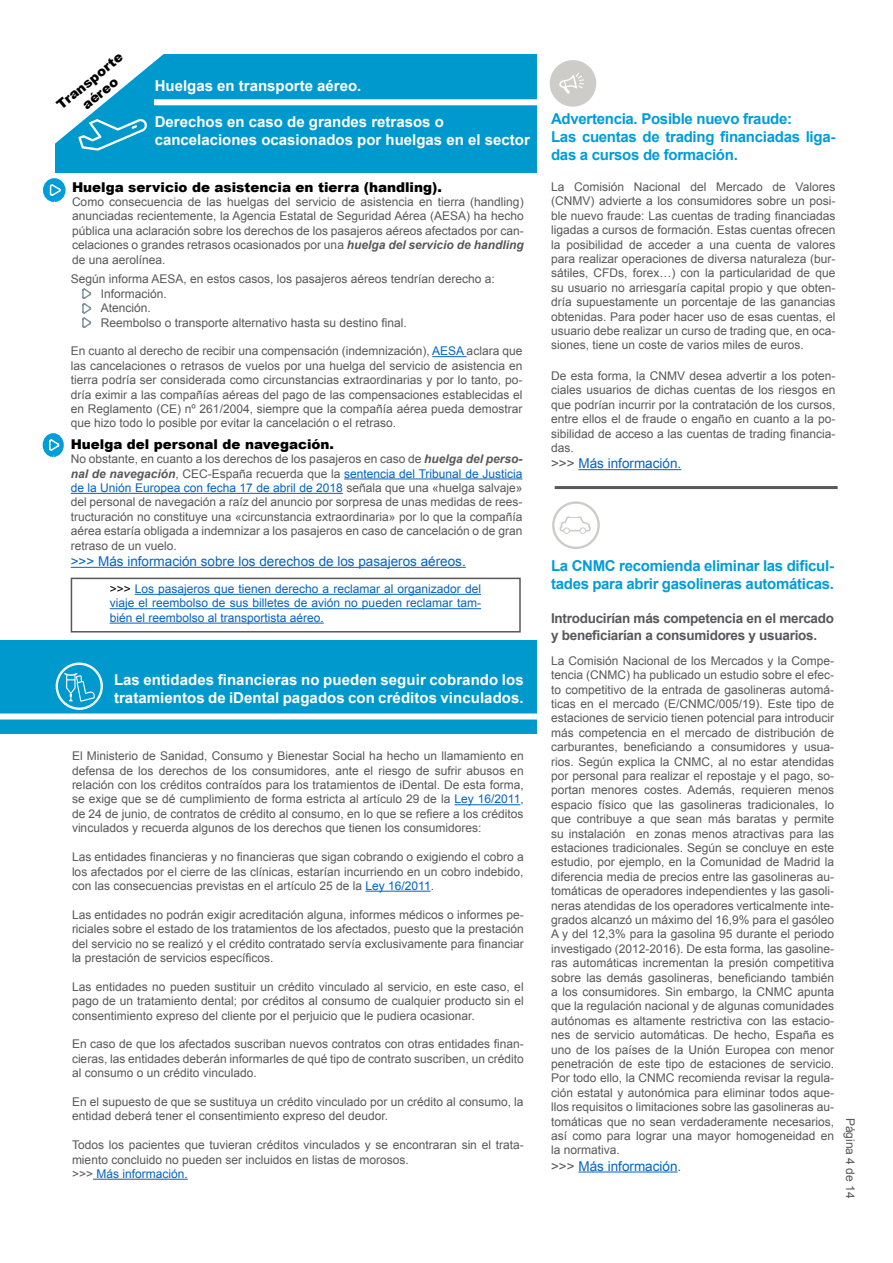
<style>
.page{position:relative;width:893px;height:1263px;background:#fff}
.page>*{position:absolute;margin:0;border:0;box-sizing:border-box;transform-origin:0 0}
.t1{font:700 15px/18px "Arial";color:#fff}
.t2{font:700 15px/18px "Arial";letter-spacing:-.02em;color:#009dd9}
.t3{font:900 13.5px/16.2px "Arial";color:#000;text-align:center}
.t4{font:13.5px "Arial";color:#0563c1}
.t5{font:700 13.5px/16.2px "Arial";letter-spacing:-.02em;color:#58585a}
.t6{font:12px/14.4px "Arial";color:#58585a;text-align:justify}
.t7{font:12px/14.4px "Arial";color:#0563c1;text-align:justify}
.s1{font-weight:700;font-style:italic}
.s2{color:#0563c1}
.s3{color:#000}
.s4{color:#58585a}
</style>
<div class="page">
<div style="left:0;top:640px;width:536px;height:93px;background:#0099cd"></div>
<div style="left:0;top:54px;width:536px;height:119px;background:#0099cd"></div>
<div style="left:154px;top:99px;width:386px;height:6px;background:#fff"></div>
<hr style="left:432px;top:356px;width:35px;height:1px;background:#0563c1">
<svg style="left:82px;top:288px;width:10px;height:40px"></svg>
<hr style="left:454px;top:804px;width:66px;height:1px;background:#0563c1">
<hr style="left:365px;top:891px;width:66px;height:1px;background:#0563c1">
<hr style="left:93px;top:1179px;width:95px;height:1px;background:#0563c1">
<hr style="left:578px;top:1171px;width:99px;height:1px;background:#0563c1">
<hr style="left:555px;top:486px;width:283px;height:3px;background:#58585a">
<hr style="left:578px;top:469px;width:103px;height:1px;background:#0563c1">
<div style="left:0;top:713px;width:541px;height:6px;background:#fff"></div>
<svg style="left:54px;top:54px;width:121px;height:98px"></svg>
<div style="left:0;top:23px;width:54px;height:162px;background:#fff"></div>
<svg style="left:43px;top:178px;width:23px;height:24px"></svg>
<svg style="left:49px;top:183px;width:13px;height:14px"></svg>
<hr style="left:344px;top:478px;width:178px;height:1px;background:#0563c1">
<hr style="left:71px;top:493px;width:272px;height:1px;background:#0563c1">
<hr style="left:71px;top:567px;width:395px;height:1px;background:#0563c1">
<svg style="left:43px;top:433px;width:21px;height:24px"></svg>
<svg style="left:48px;top:438px;width:12px;height:14px"></svg>
<svg style="left:55px;top:662px;width:48px;height:48px"></svg>
<div style="left:550px;top:60px;width:46px;height:47px;background:#cdccc9;border-radius:50%"></div>
<svg style="left:559px;top:73px;width:25px;height:21px"></svg>
<svg style="left:552px;top:501px;width:48px;height:48px"></svg>
<div style="left:71px;top:578px;width:450px;height:54px;border:2px solid #58585a"></div>
<hr style="left:135px;top:594px;width:346px;height:1px;background:#0563c1">
<hr style="left:110px;top:608px;width:371px;height:1px;background:#0563c1">
<hr style="left:110px;top:623px;width:214px;height:1px;background:#0563c1">
<p class="t3" style="left:53px;top:100px;width:83px;rotate:-40deg">Transporte aéreo</p>
<p class="t1" style="left:155px;top:77px;width:208px">Huelgas en transporte aéreo.</p>
<p class="t1" style="left:155px;top:113px;width:377px">Derechos en caso de grandes retrasos o cancelaciones ocasionados por huelgas en el sector</p>
<p class="t3" style="left:72px;top:178px;width:371px">Huelga servicio de asistencia en tierra (handling).</p>
<p class="t6" style="left:72px;top:194px;width:453px">Como consecuencia de las huelgas del servicio de asistencia en tierra (handling) anunciadas recientemente, la Agencia Estatal de Seguridad Aérea (AESA) ha hecho pública una aclaración sobre los derechos de los pasajeros aéreos afectados por can&shy;celaciones o grandes retrasos ocasionados por una <span class="s1">huelga del servicio de handling </span>de una aerolínea.</p>
<p class="t6" style="left:101px;top:272px;width:396px;text-align:left;text-indent:-30px">Según informa AESA, en estos casos, los pasajeros aéreos tendrían derecho a:<br>Información.<br>Atención.<br>Reembolso o transporte alternativo hasta su destino final.</p>
<p class="t6" style="left:71px;top:344px;width:453px">En cuanto al derecho de recibir una compensación (indemnización), <span class="s2">AESA</span> aclara que las cancelaciones o retrasos de vuelos por una huelga del servicio de asistencia en tierra podría ser considerada como circunstancias extraordinarias y por lo tanto, po&shy;dría eximir a las compañías aéreas del pago de las compensaciones establecidas el en Reglamento (CE) nº 261/2004, siempre que la compañía aérea pueda demostrar que hizo todo lo posible por evitar la cancelación o el retraso.</p>
<p class="t3" style="left:71px;top:435px;width:265px">Huelga del personal de navegación.</p>
<p class="t6" style="left:71px;top:452px;width:453px">No obstante, en cuanto a los derechos de los pasajeros en caso de <span class="s1">huelga del perso&shy;nal de navegación</span>, CEC-España recuerda que la <span class="s2">sentencia del Tribunal de Justicia de la Unión Europea con fecha 17 de abril de 2018</span> señala que una «huelga salvaje» del personal de navegación a raíz del anuncio por sorpresa de unas medidas de rees&shy;tructuración no constituye una «circunstancia extraordinaria» por lo que la compañía aérea estaría obligada a indemnizar a los pasajeros en caso de cancelación o de gran retraso de un vuelo.</p>
<p class="t4" style="left:71px;top:552px;width:397px">&gt;&gt;&gt; Más información sobre los derechos de los pasajeros aéreos.</p>
<p class="t7" style="left:110px;top:581px;width:373px"><span class="s3">&gt;&gt;&gt;</span> Los pasajeros que tienen derecho a reclamar al organizador del viaje el reembolso de sus billetes de avión no pueden reclamar tam&shy;bién el reembolso al transportista aéreo.</p>
<p class="t1" style="left:114px;top:670px;width:411px">Las entidades financieras no pueden seguir cobrando los tratamientos de iDental pagados con créditos vinculados.</p>
<p class="t6" style="left:72px;top:749px;width:453px">El Ministerio de Sanidad, Consumo y Bienestar Social ha hecho un llamamiento en defensa de los derechos de los consumidores, ante el riesgo de sufrir abusos en relación con los créditos contraídos para los tratamientos de iDental. De esta forma, se exige que se dé cumplimiento de forma estricta al artículo 29 de la <span class="s2">Ley 16/2011</span>, de 24 de junio, de contratos de crédito al consumo, en lo que se refiere a los créditos vinculados y recuerda algunos de los derechos que tienen los consumidores:</p>
<p class="t6" style="left:72px;top:850px;width:453px">Las entidades financieras y no financieras que sigan cobrando o exigiendo el cobro a los afectados por el cierre de las clínicas, estarían incurriendo en un cobro indebido, con las consecuencias previstas en el artículo 25 de la <span class="s2">Ley 16/2011</span>.</p>
<p class="t6" style="left:72px;top:907px;width:453px">Las entidades no podrán exigir acreditación alguna, informes médicos o informes pe&shy;riciales sobre el estado de los tratamientos de los afectados, puesto que la prestación del servicio no se realizó y el crédito contratado servía exclusivamente para financiar la prestación de servicios específicos.</p>
<p class="t6" style="left:72px;top:979px;width:453px">Las entidades no pueden sustituir un crédito vinculado al servicio, en este caso, el pago de un tratamiento dental; por créditos al consumo de cualquier producto sin el consentimiento expreso del cliente por el perjuicio que le pudiera ocasionar.</p>
<p class="t6" style="left:72px;top:1037px;width:453px">En caso de que los afectados suscriban nuevos contratos con otras entidades finan&shy;cieras, las entidades deberán informarles de qué tipo de contrato suscriben, un crédito al consumo o un crédito vinculado.</p>
<p class="t6" style="left:72px;top:1094px;width:453px">En el supuesto de que se sustituya un crédito vinculado por un crédito al consumo, la entidad deberá tener el consentimiento expreso del deudor.</p>
<p class="t6" style="left:72px;top:1138px;width:453px;text-align:left">Todos los pacientes que tuvieran créditos vinculados y se encontraran sin el trata&shy;miento concluido no pueden ser incluidos en listas de morosos.<br>&gt;&gt;&gt; <span class="s2">Más información.</span></p>
<p class="t2" style="left:551px;top:110px;width:286px">Advertencia. Posible nuevo fraude:<br>Las cuentas de trading financiadas liga&shy;das a cursos de formación.</p>
<p class="t6" style="left:551px;top:179px;width:286px">La Comisión Nacional del Mercado de Valores (CNMV) advierte a los consumidores sobre un posi&shy;ble nuevo fraude: Las cuentas de trading financiadas ligadas a cursos de formación. Estas cuentas ofrecen la posibilidad de acceder a una cuenta de valores para realizar operaciones de diversa naturaleza (bur&shy;sátiles, CFDs, forex…) con la particularidad de que su usuario no arriesgaría capital propio y que obten&shy;dría supuestamente un porcentaje de las ganancias obtenidas. Para poder hacer uso de esas cuentas, el usuario debe realizar un curso de trading que, en oca&shy;siones, tiene un coste de varios miles de euros.</p>
<p class="t6" style="left:551px;top:368px;width:286px">De esta forma, la CNMV desea advertir a los poten&shy;ciales usuarios de dichas cuentas de los riesgos en que podrían incurrir por la contratación de los cursos, entre ellos el de fraude o engaño en cuanto a la po&shy;sibilidad de acceso a las cuentas de trading financia&shy;das.</p>
<p class="t4" style="left:551px;top:454px;width:132px"><span class="s4">&gt;&gt;&gt;</span> Más información.</p>
<p class="t2" style="left:551px;top:557px;width:284px">La CNMC recomienda eliminar las dificul&shy;tades para abrir gasolineras automáticas.</p>
<p class="t5" style="left:551px;top:611px;width:284px">Introducirían más competencia en el mercado y beneficiarían a consumidores y usuarios.</p>
<p class="t6" style="left:551px;top:653px;width:284px">La Comisión Nacional de los Mercados y la Compe&shy;tencia (CNMC) ha publicado un estudio sobre el efec&shy;to competitivo de la entrada de gasolineras automá&shy;ticas en el mercado (E/CNMC/005/19). Este tipo de estaciones de servicio tienen potencial para introducir más competencia en el mercado de distribución de carburantes, beneficiando a consumidores y usua&shy;rios. Según explica la CNMC, al no estar atendidas por personal para realizar el repostaje y el pago, so&shy;portan menores costes. Además, requieren menos espacio físico que las gasolineras tradicionales, lo que contribuye a que sean más baratas y permite su instalación en zonas menos atractivas para las estaciones tradicionales. Según se concluye en este estudio, por ejemplo, en la Comunidad de Madrid la diferencia media de precios entre las gasolineras au&shy;tomáticas de operadores independientes y las gasoli&shy;neras atendidas de los operadores verticalmente inte&shy;grados alcanzó un máximo del 16,9% para el gasóleo A y del 12,3% para la gasolina 95 durante el periodo investigado (2012-2016). De esta forma, las gasoline&shy;ras automáticas incrementan la presión competitiva sobre las demás gasolineras, beneficiando también a los consumidores. Sin embargo, la CNMC apunta que la regulación nacional y de algunas comunidades autónomas es altamente restrictiva con las estacio&shy;nes de servicio automáticas. De hecho, España es uno de los países de la Unión Europea con menor penetración de este tipo de estaciones de servicio.<br>Por todo ello, la CNMC recomienda revisar la regula&shy;ción estatal y autonómica para eliminar todos aque&shy;llos requisitos o limitaciones sobre las gasolineras au&shy;tomáticas que no sean verdaderamente necesarios, así como para lograr una mayor homogeneidad en la normativa.</p>
<p class="t4" style="left:551px;top:1156px;width:132px"><span class="s4">&gt;&gt;&gt;</span> Más información<span class="s4">.</span></p>
<p class="t6" style="left:858px;top:1118px;width:82px;rotate:90deg">Página 4 de 14</p>
</div>
